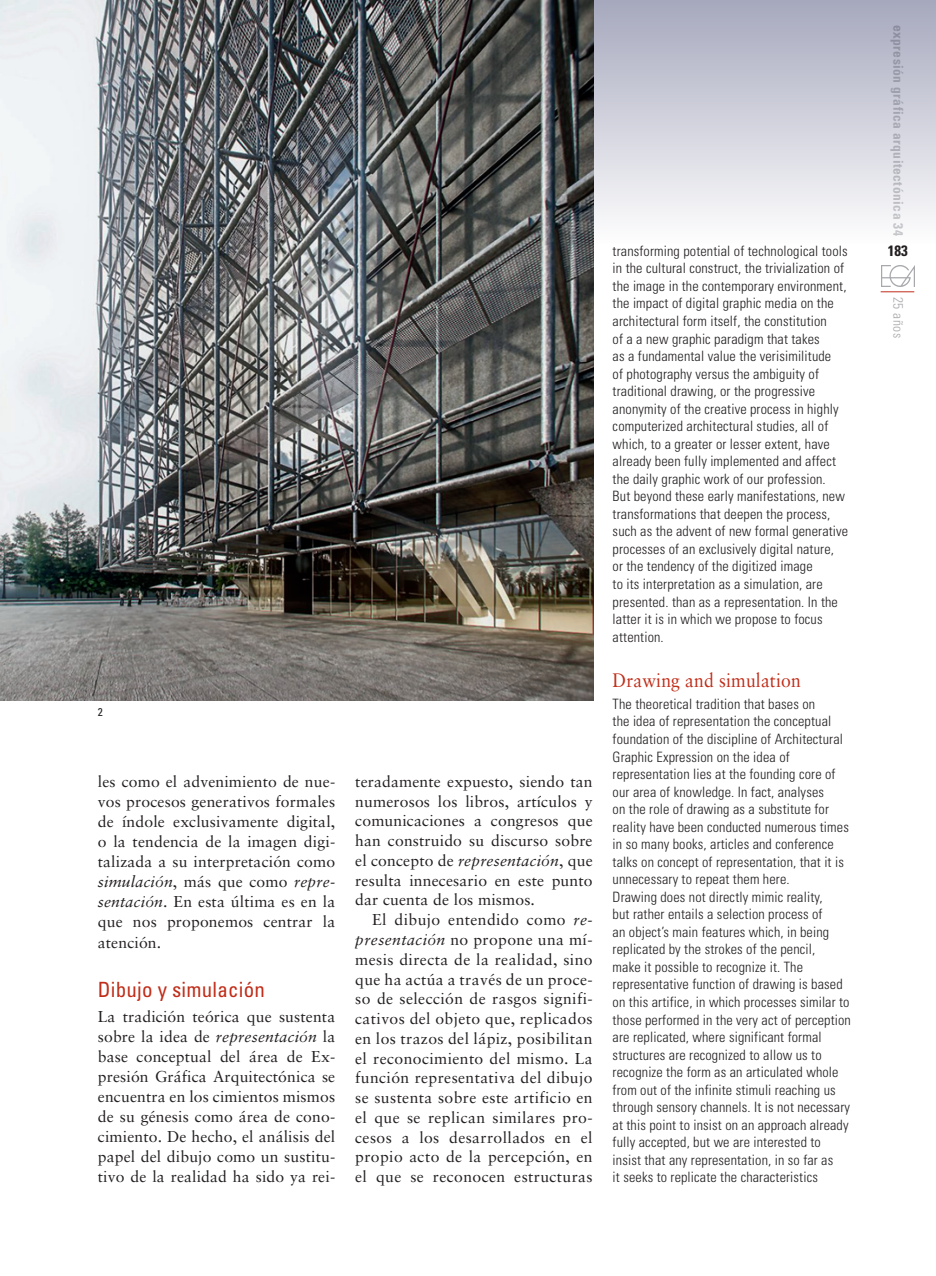
<style>
.page{position:relative;width:936px;height:1276px;background:#fff}
.page>*{position:absolute;margin:0;border:0;box-sizing:border-box;transform-origin:0 0}
.TITULAR_1_CAST{font:condensed 21px "Univers";letter-spacing:.01em;color:#c02d19}
.TITULAR_1_INGLES{font:19.5px "Sabon";letter-spacing:.01em;color:#c02d19;scale:.9 1}
.t1{font:15.75px/19.8px "Sabon";letter-spacing:.01em;color:#231f20;text-align:justify}
.t2{font:700 condensed 15px "Univers";color:#231f20}
.Body{font:300 condensed 14.25px/17.5px "Univers";letter-spacing:.01em;color:#231f20}
.t3{font:700 condensed 13.5px "Univers";letter-spacing:.035em;color:#a8a9ad}
.t4{font:300 condensed 13.5px "Univers";letter-spacing:.035em;color:#a8a9ad}
.PIES_DE_FOTO_INGLES{font:condensed 11.25px "Univers";color:#231f20}
.s1{font-style:italic}
</style>
<div class="page">
<div style="left:0;top:0;width:935px;height:244px;background:linear-gradient(to bottom,#a6a8bd,#fdfdfe)"></div>
<img style="left:0;top:0;width:593px;height:700px">
<img style="left:881px;top:265px;width:33px;height:21px">
<hr style="left:880px;top:291px;width:34px;height:1px;background:#c02d19">
<p class="PIES_DE_FOTO_INGLES" style="left:98px;top:705px;width:6px">2</p>
<p class="t1" style="left:98px;top:771px;width:239px">les como el advenimiento de nue&shy;vos procesos generativos formales de índole exclusivamente digital, o la tendencia de la imagen digi&shy;talizada a su interpretación como <span class="s1">simulación</span>, más que como <span class="s1">repre&shy;sentación</span>. En esta última es en la que nos proponemos centrar la atención.</p>
<p class="TITULAR_1_CAST" style="left:98px;top:976px;width:169px">Dibujo y simulación</p>
<p class="t1" style="left:98px;top:1006px;width:239px">La tradición teórica que sustenta sobre la idea de <span class="s1">representación</span> la base conceptual del área de Ex&shy;presión Gráfica Arquitectónica se encuentra en los cimientos mismos de su génesis como área de cono&shy;cimiento. De hecho, el análisis del papel del dibujo como un sustitu&shy;tivo de la realidad ha sido ya rei-</p>
<p class="t1" style="left:355px;top:771px;width:239px">teradamente expuesto, siendo tan numerosos los libros, artículos y comunicaciones a congresos que han construido su discurso sobre el concepto de <span class="s1">representación</span>, que resulta innecesario en este punto dar cuenta de los mismos.</p>
<p class="t1" style="left:355px;top:909px;width:239px;text-indent:17px">El dibujo entendido como <span class="s1">re&shy;presentación</span> no propone una mí&shy;mesis directa de la realidad, sino que ha actúa a través de un proce&shy;so de selección de rasgos signifi&shy;cativos del objeto que, replicados en los trazos del lápiz, posibilitan el reconocimiento del mismo. La función representativa del dibujo se sustenta sobre este artificio en el que se replican similares pro&shy;cesos a los desarrollados en el propio acto de la percepción, en el que se reconocen estructuras</p>
<p class="Body" style="left:612px;top:242px;width:237px">transforming potential of technological tools in the cultural construct, the trivialization of the image in the contemporary environment, the impact of digital graphic media on the architectural form itself, the constitution<br>of a a new graphic paradigm that takes<br>as a fundamental value the verisimilitude<br>of photography versus the ambiguity of traditional drawing, or the progressive anonymity of the creative process in highly computerized architectural studies, all of which, to a greater or lesser extent, have already been fully implemented and affect the daily graphic work of our profession.<br>But beyond these early manifestations, new transformations that deepen the process, such as the advent of new formal generative processes of an exclusively digital nature,<br>or the tendency of the digitized image<br>to its interpretation as a simulation, are presented. than as a representation. In the latter it is in which we propose to focus attention.</p>
<p class="TITULAR_1_INGLES" style="left:612px;top:668px;width:210px">Drawing and simulation</p>
<p class="Body" style="left:612px;top:695px;width:238px">The theoretical tradition that bases on<br>the idea of representation the conceptual foundation of the discipline of Architectural Graphic Expression on the idea of representation lies at the founding core of our area of knowledge. In fact, analyses<br>on the role of drawing as a substitute for reality have been conducted numerous times in so many books, articles and conference talks on concept of representation, that it is unnecessary to repeat them here.</p>
<p class="Body" style="left:612px;top:888px;width:240px">Drawing does not directly mimic reality,<br>but rather entails a selection process of<br>an object’s main features which, in being replicated by the strokes of the pencil,<br>make it possible to recognize it. The representative function of drawing is based on this artifice, in which processes similar to those performed in the very act of perception are replicated, where significant formal structures are recognized to allow us to recognize the form as an articulated whole from out of the infinite stimuli reaching us through sensory channels. It is not necessary at this point to insist on an approach already fully accepted, but we are interested to insist that any representation, in so far as<br>it seeks to replicate the characteristics</p>
<p class="t3" style="left:906px;top:25px;width:213px;rotate:90deg">expresión gráfica arquitectónica 34</p>
<p class="t2" style="left:887px;top:242px;width:21px">183</p>
<p class="t4" style="left:906px;top:297px;width:43px;rotate:90deg">25 años</p>
</div>
